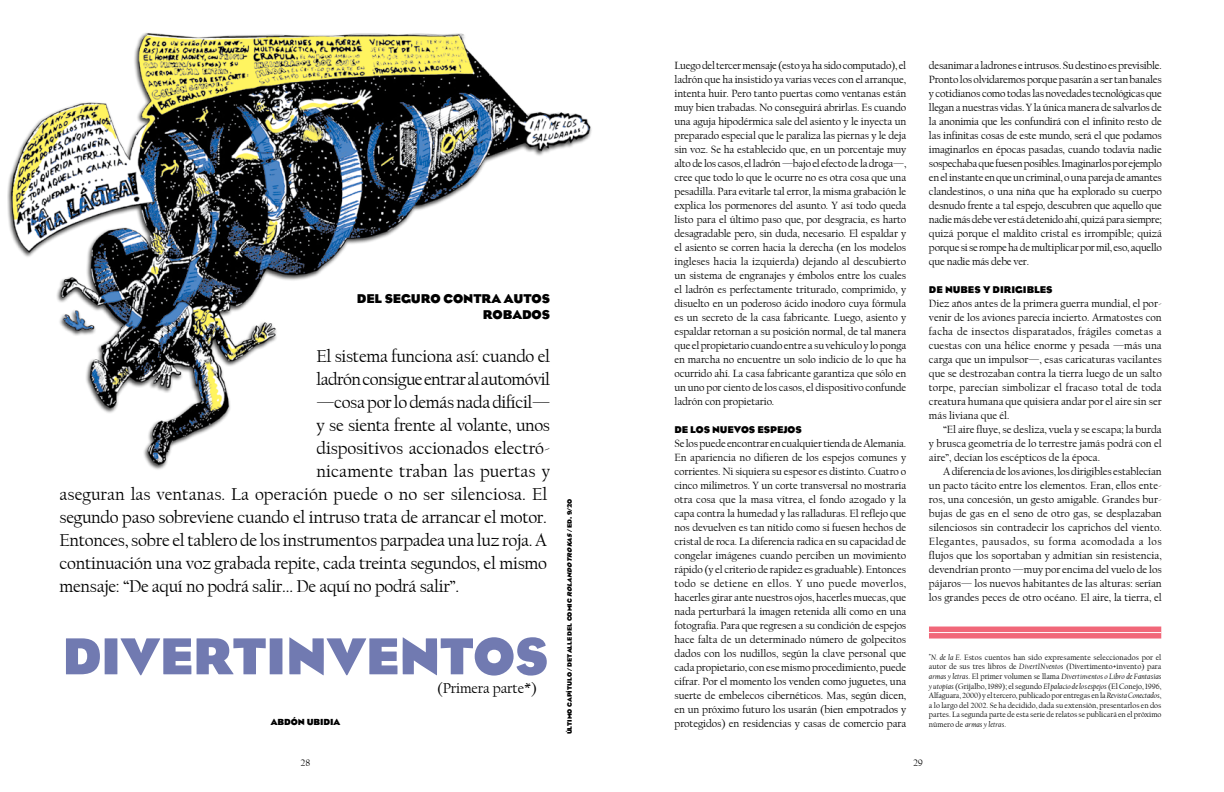
<style>
.page{position:relative;width:1224px;height:792px;background:#fff}
.page>*{position:absolute;margin:0;border:0;box-sizing:border-box;transform-origin:0 0}
.t1{font:700 53px "Eagle";letter-spacing:-.01em;color:#717ab1}
.t2{font:18px/23px "Californian FB";letter-spacing:-.01em;color:#000;text-align:justify}
.t3{font:15px "Californian FB";letter-spacing:-.01em;color:#000}
.t4{font:700 13px/16px "Eagle";letter-spacing:-.01em;color:#000;text-align:right}
.t5{font:11px/14px "Californian FB";letter-spacing:-.005em;color:#000;text-align:justify}
.t6{font:700 10px "Eagle";letter-spacing:-.005em;color:#000}
.t7{font:10px "Californian FB";color:#000}
.t8{font:700 9px "Eagle";letter-spacing:-.01em;color:#000}
.t9{font:8px/9.6px "Californian FB";color:#000;text-align:justify}
.t10{font:700 6.5px "Eagle";color:#000}
.s1{font-style:italic}
</style>
<div class="page">
<img style="left:7px;top:33px;width:585px;height:437px">
<div style="left:929px;top:627px;width:232px;height:12px;background:#f16779"></div>
<hr style="left:929px;top:632px;width:232px;height:1px;background:#fff">
<p class="t4" style="left:357px;top:291px;width:195px">DEL SEGURO CONTRA AUTOS<br>ROBADOS</p>
<h2 class="t2" style="left:317px;top:345px;width:235px">El sistema funciona así: cuando el ladrón consigue entrar al automóvil —cosa por lo demás nada difícil— y se sienta frente al volante, unos dispositivos accionados electró&shy;nicamente traban las puertas y</h2>
<p class="t2" style="left:60px;top:483px;width:489px">aseguran las ventanas. La operación puede o no ser silenciosa. El segundo paso sobreviene cuando el intruso trata de arrancar el motor.<br>Entonces, sobre el tablero de los instrumentos parpadea una luz roja. A continuación una voz grabada repite, cada treinta segundos, el mismo mensaje: “De aquí no podrá salir... De aquí no podrá salir”.</p>
<h1 class="t1" style="left:62px;top:626px;width:488px">DIVERTINVENTOS</h1>
<h3 class="t3" style="left:437px;top:680px;width:101px">(Primera parte*)</h3>
<p class="t8" style="left:271px;top:716px;width:71px">ABDÓN UBIDIA</p>
<p class="t10" style="left:566px;top:734px;width:237px;rotate:-90deg">ÚLTIMO CAPÍTULO / DETALLE DEL COMIC <span class="s1">rolando trokas</span> / ED. 9/20</p>
<p class="t5" style="left:675px;top:59px;width:233px">Luego del tercer mensaje (esto ya ha sido computado), el ladrón que ha insistido ya varias veces con el arranque, intenta huir. Pero tanto puertas como ventanas están muy bien trabadas. No conseguirá abrirlas. Es cuando una aguja hipodérmica sale del asiento y le inyecta un preparado especial que le paraliza las piernas y le deja sin voz. Se ha establecido que, en un porcentaje muy alto de los casos, el ladrón —bajo el efecto de la droga—, cree que todo lo que le ocurre no es otra cosa que una pesadilla. Para evitarle tal error, la misma grabación le explica los pormenores del asunto. Y así todo queda listo para el último paso que, por desgracia, es harto desagradable pero, sin duda, necesario. El espaldar y el asiento se corren hacia la derecha (en los modelos ingleses hacia la izquierda) dejando al descubierto un sistema de engranajes y émbolos entre los cuales el ladrón es perfectamente triturado, comprimido, y disuelto en un poderoso ácido inodoro cuya fórmula es un secreto de la casa fabricante. Luego, asiento y espaldar retornan a su posición normal, de tal manera que el propietario cuando entre a su vehículo y lo ponga en marcha no encuentre un solo indicio de lo que ha ocurrido ahí. La casa fabricante garantiza que sólo en un uno por ciento de los casos, el dispositivo confunde ladrón con propietario.</p>
<p class="t6" style="left:675px;top:424px;width:129px">DE LOS NUEVOS ESPEJOS</p>
<p class="t5" style="left:675px;top:437px;width:233px">Se los puede encontrar en cualquier tienda de Alemania.<br>En apariencia no difieren de los espejos comunes y corrientes. Ni siquiera su espesor es distinto. Cuatro o cinco milímetros. Y un corte transversal no mostraría otra cosa que la masa vítrea, el fondo azogado y la capa contra la humedad y las ralladuras. El reflejo que nos devuelven es tan nítido como si fuesen hechos de cristal de roca. La diferencia radica en su capacidad de congelar imágenes cuando perciben un movimiento rápido (y el criterio de rapidez es graduable). Entonces todo se detiene en ellos. Y uno puede moverlos, hacerles girar ante nuestros ojos, hacerles muecas, que nada perturbará la imagen retenida allí como en una fotografía. Para que regresen a su condición de espejos hace falta de un determinado número de golpecitos dados con los nudillos, según la clave personal que cada propietario, con ese mismo procedimiento, puede cifrar. Por el momento los venden como juguetes, una suerte de embelecos cibernéticos. Mas, según dicen, en un próximo futuro los usarán (bien empotrados y protegidos) en residencias y casas de comercio para</p>
<p class="t5" style="left:929px;top:59px;width:234px">desanimar a ladrones e intrusos. Su destino es previsible.<br>Pronto los olvidaremos porque pasarán a ser tan banales y cotidianos como todas las novedades tecnológicas que llegan a nuestras vidas. Y la única manera de salvarlos de la anonimia que les confundirá con el infinito resto de las infinitas cosas de este mundo, será el que podamos imaginarlos en épocas pasadas, cuando todavía nadie sospechaba que fuesen posibles. Imaginarlos por ejemplo en el instante en que un criminal, o una pareja de amantes clandestinos, o una niña que ha explorado su cuerpo desnudo frente a tal espejo, descubren que aquello que nadie más debe ver está detenido ahí, quizá para siempre; quizá porque el maldito cristal es irrompible; quizá porque si se rompe ha de multiplicar por mil, eso, aquello que nadie más debe ver.</p>
<p class="t6" style="left:929px;top:284px;width:125px">DE NUBES Y DIRIGIBLES</p>
<p class="t5" style="left:929px;top:297px;width:234px">Diez años antes de la primera guerra mundial, el por&shy;venir de los aviones parecía incierto. Armatostes con facha de insectos disparatados, frágiles cometas a cuestas con una hélice enorme y pesada —más una carga que un impulsor—, esas caricaturas vacilantes que se destrozaban contra la tierra luego de un salto torpe, parecían simbolizar el fracaso total de toda creatura humana que quisiera andar por el aire sin ser más liviana que él.</p>
<p class="t5" style="left:929px;top:423px;width:234px;text-indent:14px">“El aire fluye, se desliza, vuela y se escapa; la burda y brusca geometría de lo terrestre jamás podrá con el aire”, decían los escépticos de la época.</p>
<p class="t5" style="left:929px;top:465px;width:234px;text-indent:14px">A diferencia de los aviones, los dirigibles establecían un pacto tácito entre los elementos. Eran, ellos ente&shy;ros, una concesión, un gesto amigable. Grandes bur&shy;bujas de gas en el seno de otro gas, se desplazaban silenciosos sin contradecir los caprichos del viento.<br>Elegantes, pausados, su forma acomodada a los flujos que los soportaban y admitían sin resistencia, devendrían pronto —muy por encima del vuelo de los pájaros— los nuevos habitantes de las alturas: serían los grandes peces de otro océano. El aire, la tierra, el</p>
<p class="t9" style="left:929px;top:652px;width:234px"><sup>*</sup><span class="s1">N. de la E.</span> Estos cuentos han sido expresamente seleccionados por el autor de sus tres libros de <span class="s1">DivertINventos</span> (Divertimento+invento) para <span class="s1">armas y letras</span>. El primer volumen se llama <span class="s1">Divertinventos o Libro de Fantasías y utopías</span> (Grijalbo, 1989</p>
<p class="t9" style="left:1002px;top:681px;width:148px">); el segundo <span class="s1">El palacio de los espejos</span> (El Conejo, 1996</p>
<p class="t9" style="left:929px;top:681px;width:234px;text-indent:231px">, Alfaguara, 2000) y el tercero, publicado por entregas en la <span class="s1">Revista Conectados</span>, a lo largo del 2002. Se ha decidido, dada su extensión, presentarlos en dos partes. La segunda parte de esta serie de relatos se publicará en el próximo número de <span class="s1">armas y letras</span>.</p>
<p class="t7" style="left:300px;top:757px;width:6px">28</p>
<p class="t7" style="left:913px;top:757px;width:6px">29</p>
</div>
